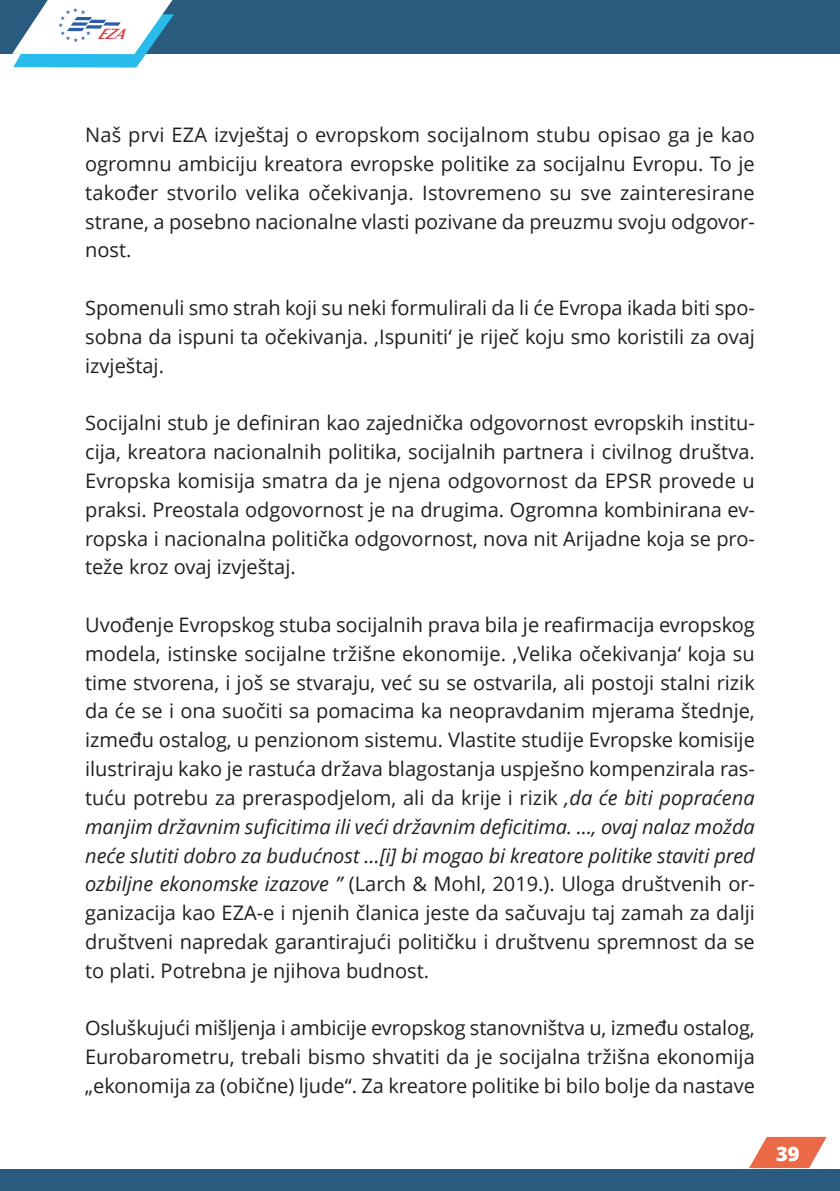
<style>
.page{position:relative;width:840px;height:1191px;background:#fff}
.page>*{position:absolute;margin:0;border:0;box-sizing:border-box;transform-origin:0 0}
.t1{font:20px/28.8px "Open Sans";color:#231f20;text-align:justify}
.t2{font:800 20px "Open Sans";color:#fff}
.t3{font:italic 700 15.2px "Optima";color:#dd3c45}
.s1{font-style:italic}
</style>
<div class="page">
<div style="left:0;top:0;width:839px;height:54px;background:#285b7d"></div>
<div style="left:0;top:1169px;width:839px;height:22px;background:#285b7d"></div>
<svg style="left:749px;top:1136px;width:77px;height:32px"></svg>
<svg style="left:12px;top:0;width:162px;height:68px"></svg>
<p class="t3" style="left:98px;top:25px;width:36px">EZA</p>
<p class="t1" style="left:85px;top:120px;width:671px">Naš prvi EZA izvještaj o evropskom socijalnom stubu opisao ga je kao ogromnu ambiciju kreatora evropske politike za socijalnu Evropu. To je također stvorilo velika očekivanja. Istovremeno su sve zainteresirane strane, a posebno nacionalne vlasti pozivane da preuzmu svoju odgovor&shy;nost.</p>
<p class="t1" style="left:85px;top:293px;width:671px">Spomenuli smo strah koji su neki formulirali da li će Evropa ikada biti spo&shy;sobna da ispuni ta očekivanja. ‚Ispuniti‘ je riječ koju smo koristili za ovaj izvještaj.</p>
<p class="t1" style="left:85px;top:408px;width:671px">Socijalni stub je definiran kao zajednička odgovornost evropskih institu&shy;cija, kreatora nacionalnih politika, socijalnih partnera i civilnog društva.<br>Evropska komisija smatra da je njena odgovornost da EPSR provede u praksi. Preostala odgovornost je na drugima. Ogromna kombinirana ev&shy;ropska i nacionalna politička odgovornost, nova nit Arijadne koja se pro&shy;teže kroz ovaj izvještaj.</p>
<p class="t1" style="left:85px;top:610px;width:671px">Uvođenje Evropskog stuba socijalnih prava bila je reafirmacija evropskog modela, istinske socijalne tržišne ekonomije. ‚Velika očekivanja‘ koja su time stvorena, i još se stvaraju, već su se ostvarila, ali postoji stalni rizik da će se i ona suočiti sa pomacima ka neopravdanim mjerama štednje, između ostalog, u penzionom sistemu. Vlastite studije Evropske komisije ilustriraju kako je rastuća država blagostanja uspješno kompenzirala ras&shy;tuću potrebu za preraspodjelom, ali da krije i rizik <span class="s1">‚da će biti popraćena manjim državnim suficitima ili veći državnim deficitima. …, ovaj nalaz možda neće slutiti dobro za budućnost …[i] bi mogao bi kreatore politike staviti pred ozbiljne ekonomske izazove ”</span> (Larch &amp; Mohl, 2019.). Uloga društvenih or&shy;ganizacija kao EZA-e i njenih članica jeste da sačuvaju taj zamah za dalji društveni napredak garantirajući političku i društvenu spremnost da se to plati. Potrebna je njihova budnost.</p>
<p class="t1" style="left:85px;top:1013px;width:671px">Osluškujući mišljenja i ambicije evropskog stanovništva u, između ostalog, Eurobarometru, trebali bismo shvatiti da je socijalna tržišna ekonomija „ekonomija za (obične) ljude“. Za kreatore politike bi bilo bolje da nastave</p>
<p class="t2" style="left:775px;top:1139px;width:25px">39</p>
</div>
